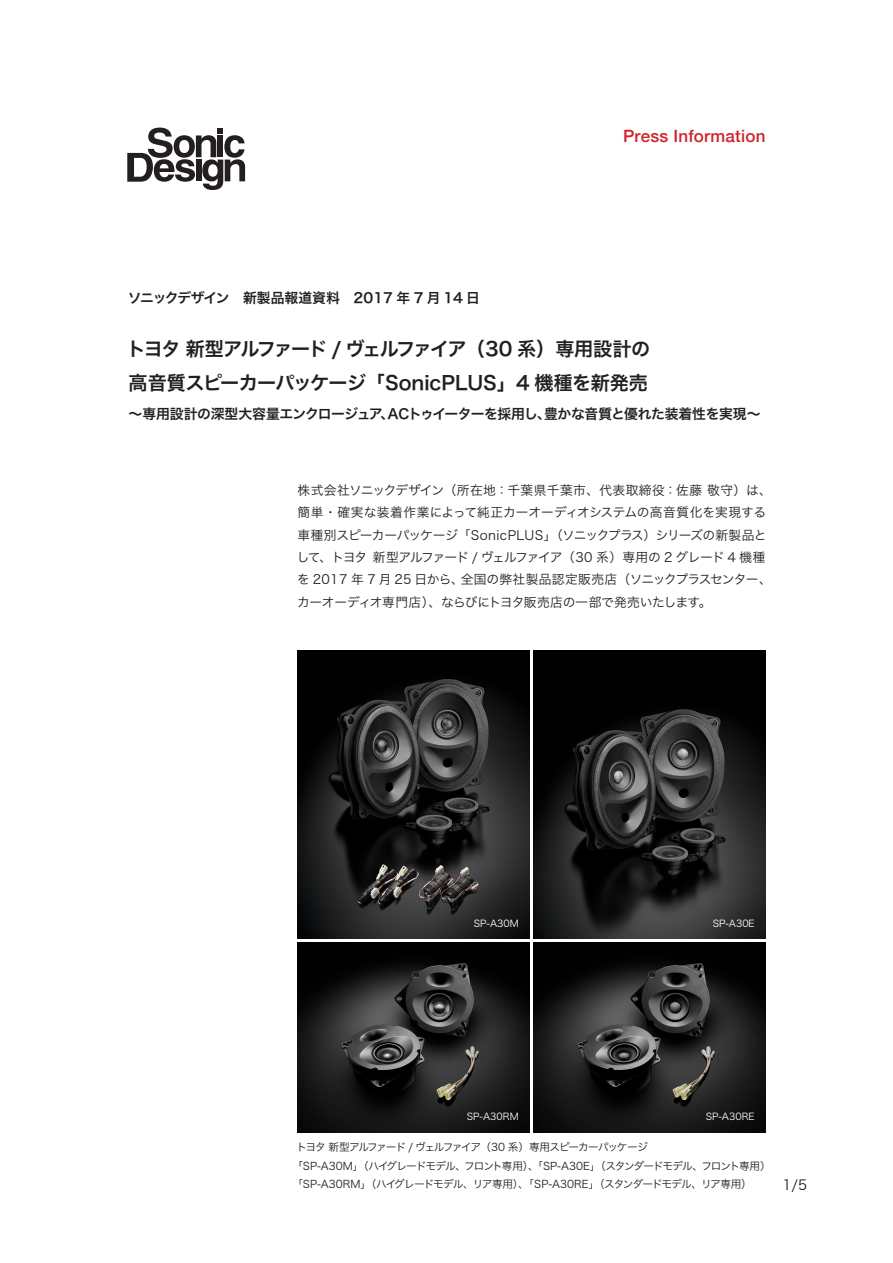
<style>
.page{position:relative;width:893px;height:1263px;background:#fff}
.page>*{position:absolute;margin:0;border:0;box-sizing:border-box;transform-origin:0 0}
.t1{font:19.2px "Hira Kaku Pro W6";color:#231f20}
.t2{font:19.2px "Hira Kaku Pro W6";letter-spacing:-.075em;color:#231f20}
.t3{font:500 16.95px "Helvetica Neue";letter-spacing:.015em;color:#d1232a}
.t4{font:13.8px "Hira Kaku Pro W6";letter-spacing:-.025em;color:#231f20}
.t5{font:13.8px "Hira Kaku Pro W6";color:#231f20}
.t6{font:13.8px "Hira Kaku Pro W3";color:#231f20}
.t7{font:12.75px/22.4px "Hira Kaku Pro W3";letter-spacing:-.01em;color:#231f20}
.t8{font:12.75px "Hira Kaku Pro W3";letter-spacing:-.07em;color:#231f20}
.t9{font:12.75px "Hira Kaku Pro W3";letter-spacing:.03em;color:#231f20}
.t10{font:10.65px "Hira Kaku Pro W3";letter-spacing:-.09em;color:#231f20}
.t11{font:10.65px "Hira Kaku Pro W3";letter-spacing:-.07em;color:#231f20}
.t12{font:9.6px "Hira Kaku Pro W3";color:#fff}
</style>
<div class="page">
<svg style="left:127px;top:128px;width:118px;height:62px"></svg>
<img style="left:298px;top:651px;width:231px;height:287px">
<img style="left:298px;top:943px;width:231px;height:189px">
<img style="left:534px;top:651px;width:231px;height:287px">
<img style="left:534px;top:943px;width:231px;height:189px">
<h2 class="t3" style="left:623px;top:122px;width:144px">Press Information</h2>
<p class="t5" style="left:128px;top:285px;width:354px">ソニックデザイン　新製品報道資料　2017 年 7 月 14 日</p>
<p class="t2" style="left:127px;top:332px;width:525px">トヨタ新型アルファード / ヴェルファイア（30 系）専用設計の</p>
<p class="t1" style="left:129px;top:365px;width:521px">高音質スピーカーパッケージ「SonicPLUS」4 機種を新発売</p>
<p class="t4" style="left:129px;top:401px;width:633px">〜専用設計の深型大容量エンクロージュア ACトゥイーターを採用し豊かな音質と優れた装着性を実現〜</p>
<p class="t4" style="left:380px;top:401px;width:15px">、</p>
<p class="t4" style="left:537px;top:401px;width:15px">、</p>
<p class="t9" style="left:298px;top:479px;width:476px">株式会社ソニックデザイン（所在地：千葉県千葉市、代表取締役：佐藤敬守）は、</p>
<p class="t7" style="left:298px;top:500px;width:470px">簡単・確実な装着作業によって純正カーオーディオシステムの高音質化を実現する</p>
<p class="t7" style="left:298px;top:523px;width:470px">車種別スピーカーパッケージ「SonicPLUS」（ソニックプラス）シリーズの新製品と</p>
<p class="t8" style="left:297px;top:546px;width:470px">して、トヨタ新型アルファード / ヴェルファイア（30 系）専用の 2 グレード 4 機種</p>
<p class="t7" style="left:461px;top:567px;width:312px">全国の弊社製品認定販売店（ソニックプラスセンター、</p>
<p class="t7" style="left:297px;top:567px;width:416px">を 2017 年 7 月 25 日から、<br>カーオーディオ専門店）、ならびにトヨタ販売店の一部で発売いたします。</p>
<p class="t12" style="left:474px;top:914px;width:46px">SP A- 30M</p>
<p class="t12" style="left:713px;top:914px;width:44px">SP A- 30E</p>
<p class="t12" style="left:467px;top:1108px;width:53px">SP A- 30RM</p>
<p class="t10" style="left:296px;top:1137px;width:353px">トヨタ新型アルファード / ヴェルファイア（30 系）専用スピーカーパッケージ</p>
<p class="t12" style="left:706px;top:1108px;width:51px">SP A- 30RE</p>
<p class="t10" style="left:292px;top:1156px;width:175px">「SP A- 30M」（ハイグレードモデル、</p>
<p class="t11" style="left:292px;top:1175px;width:461px">「SP A- 30RM」（ハイグレードモデル、リア専用）、「SP A- 30RE」（スタンダードモデル、リア専用(</p>
<p class="t10" style="left:464px;top:1156px;width:240px">フロント専用）、「SP A- 30E」（スタンダードモデル、</p>
<p class="t10" style="left:701px;top:1156px;width:71px">フロント専用(</p>
<p class="t6" style="left:782px;top:1172px;width:26px">1/5</p>
</div>
